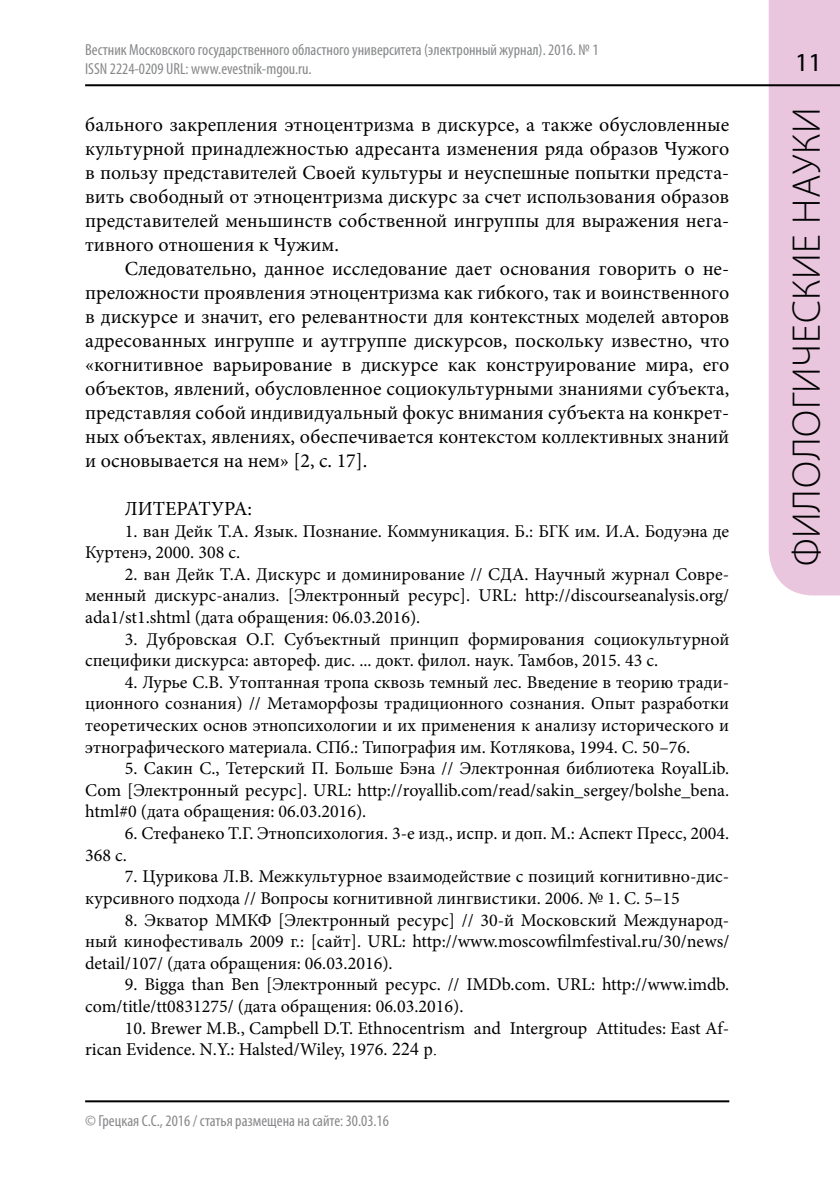
<style>
.page{position:relative;width:840px;height:1191px;background:#fff}
.page>*{position:absolute;margin:0;border:0;box-sizing:border-box;transform-origin:0 0}
.t1{font:300 40px "Myriad Pro";letter-spacing:.02em;color:#000}
.t2{font:26px "Myriad Pro";color:#000}
.t3{font:20px/24px "Minion Pro";color:#000;text-align:justify}
.t4{font:18px/21.6px "Minion Pro";color:#000}
.t5{font:condensed 16px/19.2px "Myriad Pro";color:#87888a}
.s1{font-family:"Times New Roman"}
</style>
<div class="page">
<div style="left:768px;top:0;width:71px;height:595px;background:#e9c5de"></div>
<hr style="left:85px;top:84px;width:754px;height:2px;background:#000">
<hr style="left:85px;top:1100px;width:644px;height:2px;background:#000">
<p class="t5" style="left:85px;top:39px;width:514px">Вестник Московского государственного областного университета (электронный журнал). 2016. № 1<br>ISSN 2224-0209 URL: www.evestnik-mgou.ru.</p>
<p class="t3" style="left:85px;top:112px;width:645px">бального закрепления этноцентризма в дискурсе, а также обусловленные культурной принадлежностью адресанта изменения ряда образов Чужого в пользу представителей Своей культуры и неуспешные попытки предста&shy;вить свободный от этноцентризма дискурс за счет использования образов представителей меньшинств собственной ингруппы для выражения нега&shy;тивного отношения к Чужим.</p>
<p class="t3" style="left:85px;top:256px;width:645px;text-indent:40px">Следовательно, данное исследование дает основания говорить о не&shy;преложности проявления этноцентризма как гибкого, так и воинственного в дискурсе и значит, его релевантности для контекстных моделей авторов адресованных ингруппе и аутгруппе дискурсов, поскольку известно, что «когнитивное варьирование в дискурсе как конструирование мира, его объектов, явлений, обусловленное социокультурными знаниями субъекта, представляя собой индивидуальный фокус внимания субъекта на конкрет&shy;ных объектах, явлениях, обеспечивается контекстом коллективных знаний и основывается на нем» [2, с. 17].</p>
<p class="t3" style="left:125px;top:496px;width:129px">ЛИТЕРАТУРА:</p>
<p class="t4" style="left:85px;top:520px;width:645px;text-indent:40px">1. ван Дейк Т.А. Язык. Познание. Коммуникация. Б.: БГК им. И.А. Бодуэна де<br>Куртенэ, 2000. 308 с.</p>
<p class="t4" style="left:85px;top:563px;width:645px;text-align:justify;text-indent:40px">2. ван Дейк Т.А. Дискурс и доминирование // СДА. Научный журнал Совре&shy;менный дискурс-анализ. [Электронный ресурс]. URL: http://discourseanalysis.org/ ada1/st1.shtml (дата обращения: 06.03.2016).</p>
<p class="t4" style="left:85px;top:628px;width:645px;text-indent:40px">3. Дубровская О.Г. Субъектный принцип формирования социокультурной специфики дискурса: автореф. дис. ... докт. филол. наук. Тамбов, 2015. 43 с.</p>
<p class="t4" style="left:85px;top:671px;width:645px;text-align:justify;text-indent:40px">4. Лурье С.В. Утоптанная тропа сквозь темный лес. Введение в теорию тради&shy;ционного сознания) // Метаморфозы традиционного сознания. Опыт разработки теоретических основ этнопсихологии и их применения к анализу исторического и этнографического материала. СПб.: Типография им. Котлякова, 1994. С. 50–76.</p>
<p class="t4" style="left:85px;top:757px;width:645px;text-align:justify;text-indent:40px">5. Сакин С., Тетерский П. Больше Бэна // Электронная библиотека RoyalLib.<br>Com [Электронный ресурс]. URL: http://royallib.com/read/sakin_sergey/bolshe_bena. html#0 (дата обращения: 06.03.2016).</p>
<p class="t4" style="left:85px;top:822px;width:645px;text-indent:40px">6. Стефанеко Т.Г. Этнопсихология. 3-е изд., испр. и доп. М.: Аспект Пресс, 2004.<br>368 с.</p>
<p class="t4" style="left:85px;top:866px;width:645px;text-indent:40px">7. Цурикова Л.В. Межкультурное взаимодействие с позиций когнитивно-дис&shy;курсивного подхода // Вопросы когнитивной лингвистики. 2006. № 1. C. 5–15</p>
<p class="t4" style="left:85px;top:909px;width:645px;text-align:justify;text-indent:40px">8. Экватор ММКФ [Электронный ресурс] // 30-й Московский Международ&shy;ный кинофестиваль 2009 г.: [сайт]. URL: http://www.moscowfilmfestival.ru/30/news/ detail/107/ (дата обращения: 06.03.2016).</p>
<p class="t4" style="left:85px;top:974px;width:645px;text-indent:40px">9. Bigga than Ben [Электронный ресурс. // IMDb.com. URL: http://www.imdb. com/title/tt0831275/ (дата обращения: 06.03.2016).</p>
<p class="t4" style="left:85px;top:1017px;width:645px;text-indent:40px">10. Brewer M.B., Campbell D.T. Ethnocentrism and Intergroup Attitudes: East Af&shy;rican Evidence. N.Y.: Halsted/Wiley, 1976. <span class="s1">224 р.</span></p>
<p class="t5" style="left:85px;top:1111px;width:305px">© Грецкая С.С., 2016 / статья размещена на сайте: 30.03.16</p>
<h2 class="t2" style="left:794px;top:47px;width:28px">11</h2>
<h1 class="t1" style="left:782px;top:566px;width:461px;rotate:-90deg">филологические науки</h1>
</div>
